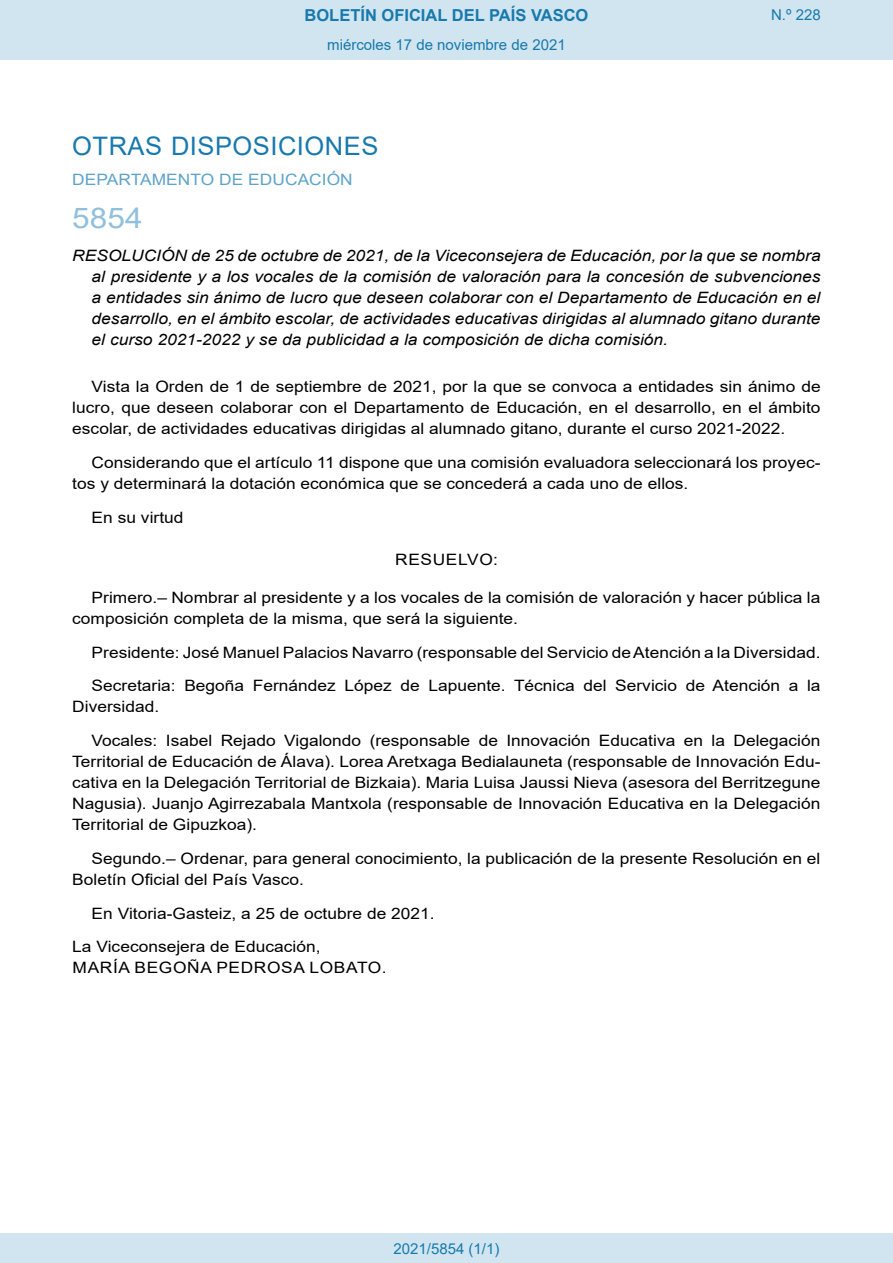
<style>
.page{position:relative;width:893px;height:1263px;background:#fff}
.page>*{position:absolute;margin:0;border:0;box-sizing:border-box;transform-origin:0 0}
.BOPVOrden{font:28.5px "Arial";color:#90c0db;scale:1.11 1}
.BOPVSeccion{font:25.5px "Arial";letter-spacing:.02em;color:#1879ad}
.t1{font:700 16.5px "Arial";color:#1879ad}
.BOPVDetalle{font:15.6px/21px "Arial";color:#000;scale:1.11 1}
.BOPVTitulo{font:italic 15.6px/21px "Arial";color:#000;text-align:justify;scale:1.11 1}
.BOPVFirmaLugFec{font:15.6px "Arial";color:#000;scale:1.11 1}
.BOPVFirmaPuesto{font:15.6px "Arial";color:#000;scale:1.11 1}
.BOPVFirmaNombre{font:15.6px "Arial";letter-spacing:.035em;color:#000;scale:1.11 1}
.BOPVOrganismo{font:15.6px "Arial";letter-spacing:.005em;color:#5ea4ca;scale:1.11 1}
.BOPVClave{font:15.6px "Arial";letter-spacing:.035em;color:#000;scale:1.11 1}
.Paginacion_Centro{font:15px "Arial";color:#1879ad}
</style>
<div class="page">
<div style="left:0;top:0;width:893px;height:60px;background:#d0e5f0"></div>
<div style="left:0;top:1233px;width:893px;height:30px;background:#d0e5f0"></div>
<p class="t1" style="left:305px;top:3px;width:285px">BOLETÍN OFICIAL DEL PAÍS VASCO</p>
<p class="Paginacion_Centro" style="left:327px;top:35px;width:240px">miércoles 17 de noviembre de 2021</p>
<p class="Paginacion_Centro" style="left:771px;top:5px;width:51px">N.º 228</p>
<p class="BOPVSeccion" style="left:72px;top:128px;width:308px">OTRAS DISPOSICIONES</p>
<p class="BOPVOrganismo" style="left:72px;top:169px;width:254px">DEPARTAMENTO DE EDUCACIÓN</p>
<p class="BOPVOrden" style="left:72px;top:198px;width:65px">5854</p>
<p class="BOPVTitulo" style="left:92px;top:246px;width:658px;text-indent:-19px">RESOLUCIÓN de 25 de octubre de 2021, de la Viceconsejera de Educación, por la que se nombra al presidente y a los vocales de la comisión de valoración para la concesión de subvenciones a entidades sin ánimo de lucro que deseen colaborar con el Departamento de Educación en el desarrollo, en el ámbito escolar, de actividades educativas dirigidas al alumnado gitano durante el curso 2021-2022 y se da publicidad a la composición de dicha comisión.</p>
<p class="BOPVDetalle" style="left:72px;top:376px;width:676px;text-align:justify;text-indent:19px">Vista la Orden de 1 de septiembre de 2021, por la que se convoca a entidades sin ánimo de lucro, que deseen colaborar con el Departamento de Educación, en el desarrollo, en el ámbito escolar, de actividades educativas dirigidas al alumnado gitano, durante el curso 2021-2022.</p>
<p class="BOPVDetalle" style="left:72px;top:452px;width:676px;text-indent:19px">Considerando que el artículo 11 dispone que una comisión evaluadora seleccionará los proyec&shy;tos y determinará la dotación económica que se concederá a cada uno de ellos.</p>
<p class="BOPVDetalle" style="left:92px;top:506px;width:84px">En su virtud</p>
<p class="BOPVClave" style="left:395px;top:549px;width:94px">RESUELVO:</p>
<p class="BOPVDetalle" style="left:72px;top:587px;width:675px;text-indent:19px">Primero.– Nombrar al presidente y a los vocales de la comisión de valoración y hacer pública la composición completa de la misma, que será la siguiente.</p>
<p class="BOPVDetalle" style="left:92px;top:641px;width:658px">Presidente: José Manuel Palacios Navarro (responsable del Servicio de Atención a la Diversidad.</p>
<p class="BOPVDetalle" style="left:72px;top:675px;width:676px;text-indent:19px">Secretaria: Begoña Fernández López de Lapuente. Técnica del Servicio de Atención a la<br>Diversidad.</p>
<p class="BOPVDetalle" style="left:72px;top:730px;width:676px;text-align:justify;text-indent:19px">Vocales: Isabel Rejado Vigalondo (responsable de Innovación Educativa en la Delegación Territorial de Educación de Álava). Lorea Aretxaga Bedialauneta (responsable de Innovación Edu&shy;cativa en la Delegación Territorial de Bizkaia). Maria Luisa Jaussi Nieva (asesora del Berritzegune Nagusia). Juanjo Agirrezabala Mantxola (responsable de Innovación Educativa en la Delegación Territorial de Gipuzkoa).</p>
<p class="BOPVDetalle" style="left:72px;top:848px;width:675px;text-indent:19px">Segundo.– Ordenar, para general conocimiento, la publicación de la presente Resolución en el<br>Boletín Oficial del País Vasco.</p>
<p class="BOPVFirmaLugFec" style="left:92px;top:902px;width:311px">En Vitoria-Gasteiz, a 25 de octubre de 2021.</p>
<p class="BOPVFirmaPuesto" style="left:72px;top:936px;width:225px">La Viceconsejera de Educación,</p>
<p class="BOPVFirmaNombre" style="left:73px;top:957px;width:284px">MARÍA BEGOÑA PEDROSA LOBATO.</p>
<p class="Paginacion_Centro" style="left:393px;top:1238px;width:107px">2021/5854 (1/1)</p>
</div>
